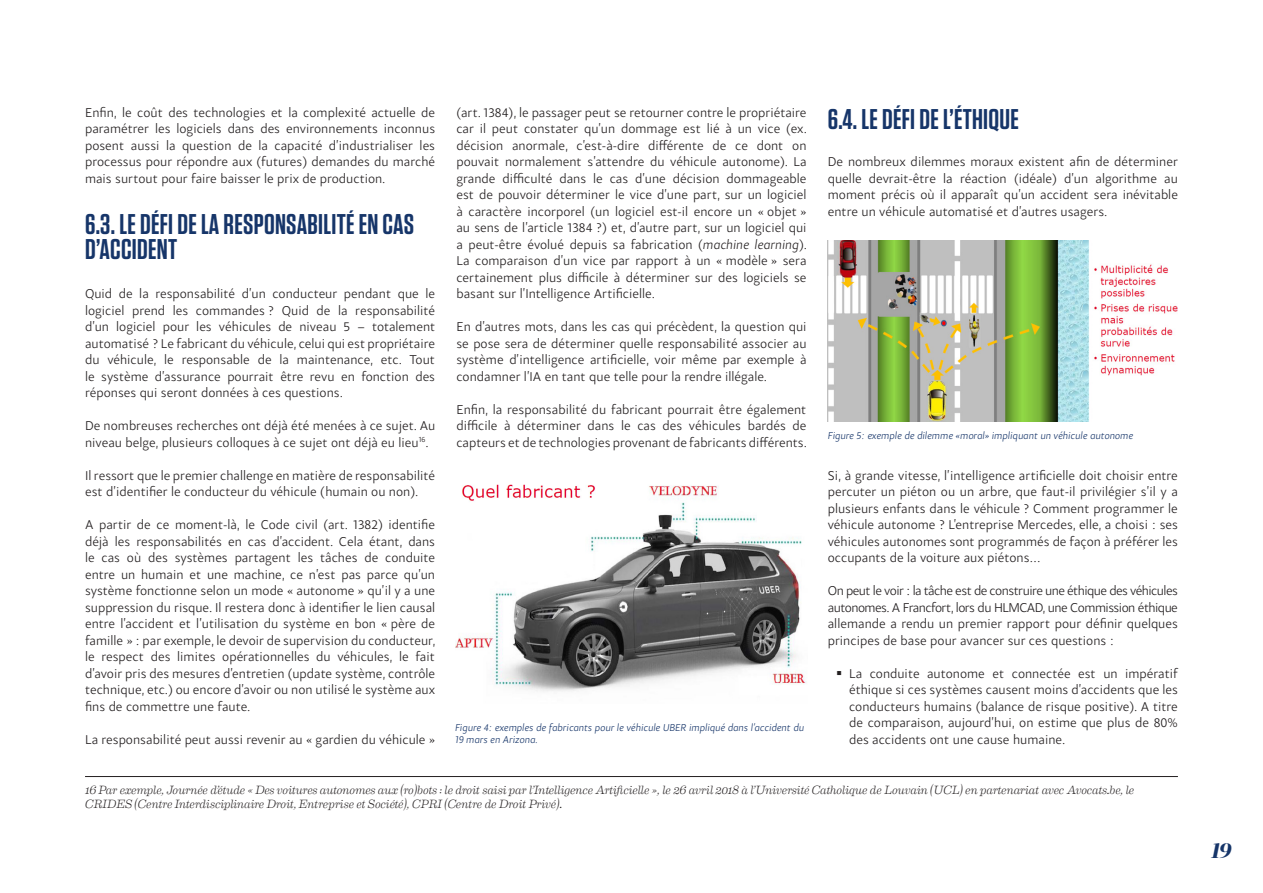
<style>
.page{position:relative;width:1263px;height:893px;background:#fff}
.page>*{position:absolute;margin:0;border:0;box-sizing:border-box;transform-origin:0 0}
._1__2__3{font:600 28.5px/25.5px "Tungsten";letter-spacing:.01em;color:#163569}
.t1{font:italic 700 21px "Anglecia Pro Display";color:#163569}
.TXT_3_c{font:300 13.5px/16.5px "Samo Sans Pro";color:#231f20;text-align:justify}
.Notes{font:italic 300 12px/14.4px "Eames Century Modern";letter-spacing:-.01em;color:#231f20}
.Source{font:italic 300 10.5px/12px "Samo Sans Pro";color:#163569}
.s1{font-style:italic}
</style>
<div class="page">
<hr style="left:85px;top:776px;width:1093px;height:1px;background:#231f20">
<img style="left:455px;top:484px;width:352px;height:208px">
<img style="left:828px;top:240px;width:350px;height:181px">
<p class="_1__2__3" style="left:828px;top:107px;width:193px">6.4. LE DÉFI DE L’ÉTHIQUE</p>
<p class="TXT_3_c" style="left:828px;top:153px;width:352px">De nombreux dilemmes moraux existent afin de déterminer quelle devrait-être la réaction (idéale) d’un algorithme au moment précis où il apparaît qu’un accident sera inévitable entre un véhicule automatisé et d’autres usagers.</p>
<p class="TXT_3_c" style="left:85px;top:104px;width:352px">Enfin, le coût des technologies et la complexité actuelle de paramétrer les logiciels dans des environnements inconnus posent aussi la question de la capacité d’industrialiser les processus pour répondre aux (futures) demandes du marché mais surtout pour faire baisser le prix de production.</p>
<p class="_1__2__3" style="left:85px;top:211px;width:331px">6.3. LE DÉFI DE LA RESPONSABILITÉ EN CAS<br>D’ACCIDENT</p>
<p class="TXT_3_c" style="left:85px;top:285px;width:352px">Quid de la responsabilité d’un conducteur pendant que le logiciel prend les commandes ? Quid de la responsabilité d’un logiciel pour les véhicules de niveau 5 – totalement automatisé ? Le fabricant du véhicule, celui qui est propriétaire du véhicule, le responsable de la maintenance, etc. Tout le système d’assurance pourrait être revu en fonction des réponses qui seront données à ces questions.</p>
<p class="TXT_3_c" style="left:85px;top:417px;width:352px">De nombreuses recherches ont déjà été menées à ce sujet. Au niveau belge, plusieurs colloques à ce sujet ont déjà eu lieu<sup>16</sup>.</p>
<p class="TXT_3_c" style="left:85px;top:467px;width:352px">Il ressort que le premier challenge en matière de responsabilité est d’identifier le conducteur du véhicule (humain ou non).</p>
<p class="TXT_3_c" style="left:85px;top:516px;width:352px">A partir de ce moment-là, le Code civil (art. 1382) identifie déjà les responsabilités en cas d’accident. Cela étant, dans le cas où des systèmes partagent les tâches de conduite entre un humain et une machine, ce n’est pas parce qu’un système fonctionne selon un mode « autonome » qu’il y a une suppression du risque. Il restera donc à identifier le lien causal entre l’accident et l’utilisation du système en bon « père de famille » : par exemple, le devoir de supervision du conducteur, le respect des limites opérationnelles du véhicules, le fait d’avoir pris des mesures d’entretien (update système, contrôle technique, etc.) ou encore d’avoir ou non utilisé le système aux fins de commettre une faute.</p>
<p class="TXT_3_c" style="left:85px;top:731px;width:352px">La responsabilité peut aussi revenir au « gardien du véhicule »</p>
<p class="Notes" style="left:85px;top:781px;width:1051px">16 Par exemple, Journée d’étude « Des voitures autonomes aux (ro)bots : le droit saisi par l’Intelligence Artificielle », le 26 avril 2018 à l’Université Catholique de Louvain (UCL) en partenariat avec Avocats.be, le<br>CRIDES (Centre Interdisciplinaire Droit, Entreprise et Société), CPRI (Centre de Droit Privé).</p>
<p class="TXT_3_c" style="left:456px;top:104px;width:352px">(art. 1384), le passager peut se retourner contre le propriétaire car il peut constater qu’un dommage est lié à un vice (ex. décision anormale, c’est-à-dire différente de ce dont on pouvait normalement s’attendre du véhicule autonome). La grande difficulté dans le cas d’une décision dommageable est de pouvoir déterminer le vice d’une part, sur un logiciel à caractère incorporel (un logiciel est-il encore un « objet » au sens de l’article 1384 ?) et, d’autre part, sur un logiciel qui a peut-être évolué depuis sa fabrication (<span class="s1">machine learning</span>).<br>La comparaison d’un vice par rapport à un « modèle » sera certainement plus difficile à déterminer sur des logiciels se basant sur l’Intelligence Artificielle.</p>
<p class="TXT_3_c" style="left:456px;top:318px;width:352px">En d’autres mots, dans les cas qui précèdent, la question qui se pose sera de déterminer quelle responsabilité associer au système d’intelligence artificielle, voir même par exemple à condamner l’IA en tant que telle pour la rendre illégale.</p>
<p class="TXT_3_c" style="left:456px;top:401px;width:352px">Enfin, la responsabilité du fabricant pourrait être également difficile à déterminer dans le cas des véhicules bardés de capteurs et de technologies provenant de fabricants différents.</p>
<p class="Source" style="left:828px;top:429px;width:307px">Figure 5: exemple de dilemme «moral» impliquant un véhicule autonome</p>
<p class="TXT_3_c" style="left:828px;top:467px;width:352px">Si, à grande vitesse, l’intelligence artificielle doit choisir entre percuter un piéton ou un arbre, que faut-il privilégier s’il y a plusieurs enfants dans le véhicule ? Comment programmer le véhicule autonome ? L’entreprise Mercedes, elle, a choisi : ses véhicules autonomes sont programmés de façon à préférer les occupants de la voiture aux piétons…</p>
<p class="TXT_3_c" style="left:828px;top:582px;width:352px">On peut le voir : la tâche est de construire une éthique des véhicules autonomes. A Francfort, lors du HLMCAD, une Commission éthique allemande a rendu un premier rapport pour définir quelques principes de base pour avancer sur ces questions :</p>
<p class="TXT_3_c" style="left:849px;top:665px;width:330px">La conduite autonome et connectée est un impératif éthique si ces systèmes causent moins d’accidents que les conducteurs humains (balance de risque positive). A titre de comparaison, aujourd’hui, on estime que plus de 80% des accidents ont une cause humaine.</p>
<p class="Source" style="left:455px;top:722px;width:350px">Figure 4: exemples de fabricants pour le véhicule UBER impliqué dans l’accident du<br>19 mars en Arizona.</p>
<h2 class="t1" style="left:1210px;top:837px;width:22px">19</h2>
</div>
